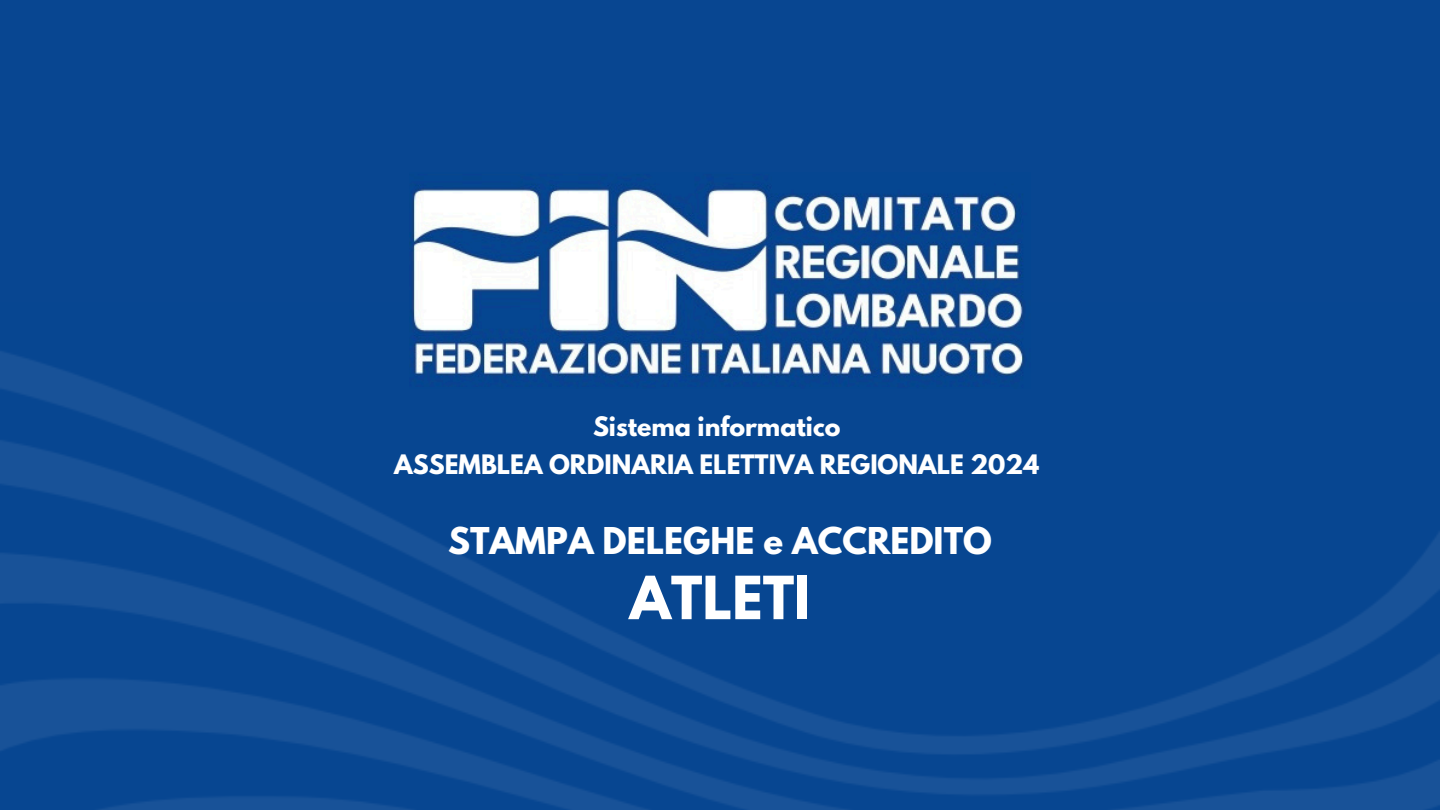
<style>
.page{position:relative;width:1440px;height:810px;background:#084691}
.page>*{position:absolute;margin:0;border:0;box-sizing:border-box;transform-origin:0 0}
.t1{font:700 52.8px "League Spartan";color:#fff}
.t2{font:700 32.8px "League Spartan";color:#fff}
.t3{font:700 23.8px "League Spartan";color:#fff}
</style>
<div class="page">
<img style="left:0;top:351px;width:1440px;height:459px">
<img style="left:409px;top:184px;width:621px;height:205px">
<p class="t3" style="left:593px;top:415px;width:249px">Sistema informatico</p>
<p class="t3" style="left:394px;top:453px;width:647px">ASSEMBLEA ORDINARIA ELETTIVA REGIONALE 2024</p>
<h2 class="t2" style="left:448px;top:524px;width:545px">STAMPA DELEGHE e ACCREDITO</h2>
<h2 class="t1" style="left:630px;top:572px;width:182px">ATLETI</h2>
</div>
